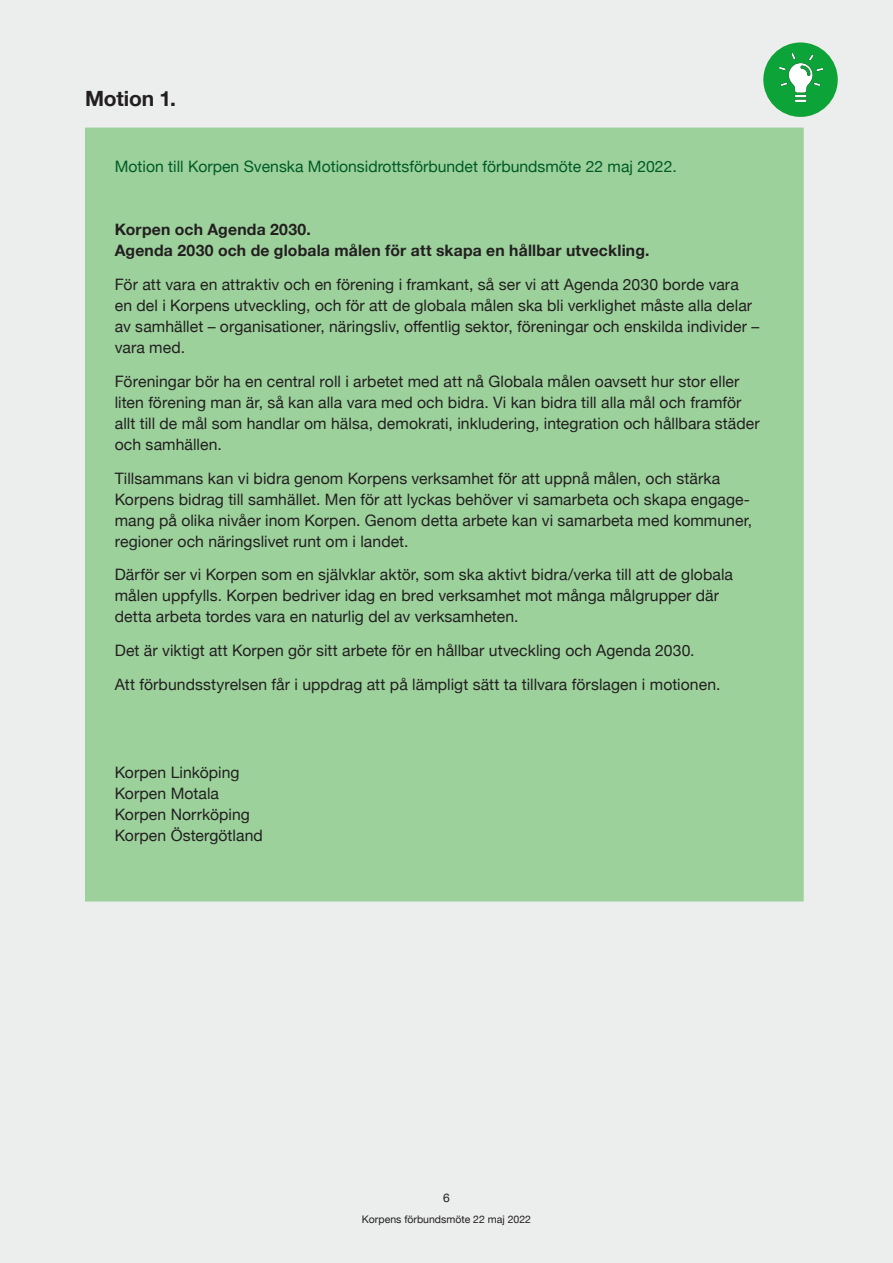
<style>
.page{position:relative;width:893px;height:1263px;background:#ebeeed}
.page>*{position:absolute;margin:0;border:0;box-sizing:border-box;transform-origin:0 0}
.t1{font:700 21px "Helvetica Neue";letter-spacing:-.01em;color:#231f20}
.t2{font:15.75px/21px "Helvetica Neue";letter-spacing:.005em;color:#231f20}
.t3{font:700 15.75px "Helvetica Neue";letter-spacing:.01em;color:#231f20}
.t4{font:15.75px "Helvetica Neue";color:#005a26}
.t5{font:12px "Helvetica Neue";color:#231f20}
.t6{font:10.5px "Helvetica Neue";color:#231f20}
</style>
<div class="page">
<div style="left:86px;top:128px;width:717px;height:773px;background:#9cd19c"></div>
<svg style="left:763px;top:43px;width:75px;height:74px"></svg>
<img style="left:779px;top:53px;width:44px;height:48px">
<p class="t1" style="left:85px;top:82px;width:93px">Motion 1.</p>
<p class="t4" style="left:115px;top:155px;width:563px">Motion till Korpen Svenska Motionsidrottsförbundet förbundsmöte 22 maj 2022.</p>
<p class="t3" style="left:115px;top:217px;width:197px">Korpen och Agenda 2030.</p>
<p class="t3" style="left:115px;top:238px;width:536px">Agenda 2030 och de globala målen för att skapa en hållbar utveckling.</p>
<p class="t2" style="left:115px;top:275px;width:646px">För att vara en attraktiv och en förening i framkant, så ser vi att Agenda 2030 borde vara en del i Korpens utveckling, och för att de globala målen ska bli verklighet måste alla delar av samhället – organisationer, näringsliv, offentlig sektor, föreningar och enskilda individer – vara med.</p>
<p class="t2" style="left:115px;top:372px;width:646px">Föreningar bör ha en central roll i arbetet med att nå Globala målen oavsett hur stor eller liten förening man är, så kan alla vara med och bidra. Vi kan bidra till alla mål och framför allt till de mål som handlar om hälsa, demokrati, inkludering, integration och hållbara städer och samhällen.</p>
<p class="t2" style="left:115px;top:468px;width:639px">Tillsammans kan vi bidra genom Korpens verksamhet för att uppnå målen, och stärka Korpens bidrag till samhället. Men för att lyckas behöver vi samarbeta och skapa engage&shy;mang på olika nivåer inom Korpen. Genom detta arbete kan vi samarbeta med kommuner, regioner och näringslivet runt om i landet.</p>
<p class="t2" style="left:115px;top:565px;width:620px">Därför ser vi Korpen som en självklar aktör, som ska aktivt bidra/verka till att de globala</p>
<p class="t2" style="left:115px;top:586px;width:606px">målen uppfylls. Korpen bedriver idag en bred verksamhet mot många målgrupper där detta arbeta tordes vara en naturlig del av verksamheten.</p>
<p class="t2" style="left:115px;top:641px;width:581px">Det är viktigt att Korpen gör sitt arbete för en hållbar utveckling och Agenda 2030.</p>
<p class="t2" style="left:115px;top:675px;width:607px">Att förbundsstyrelsen får i uppdrag att på lämpligt sätt ta tillvara förslagen i motionen.</p>
<p class="t2" style="left:115px;top:763px;width:126px">Korpen Linköping</p>
<p class="t2" style="left:115px;top:784px;width:106px">Korpen Motala</p>
<p class="t2" style="left:115px;top:805px;width:137px">Korpen Norrköping</p>
<p class="t2" style="left:115px;top:826px;width:150px">Korpen Östergötland</p>
<p class="t5" style="left:443px;top:1189px;width:8px">6</p>
<p class="t6" style="left:362px;top:1212px;width:171px">Korpens förbundsmöte 22 maj 2022</p>
</div>
